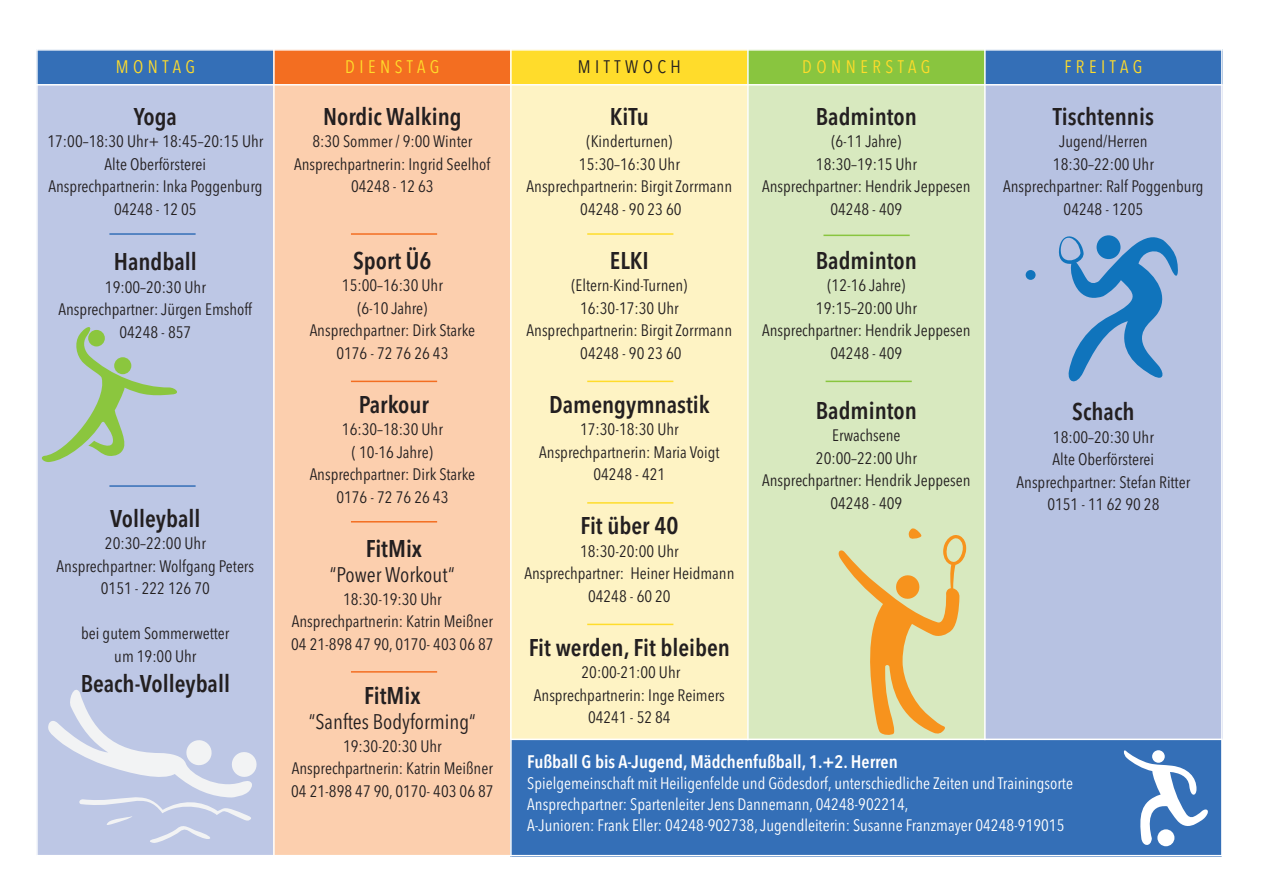
<style>
.page{position:relative;width:1263px;height:893px;background:#fff}
.page>*{position:absolute;margin:0;border:0;box-sizing:border-box;transform-origin:0 0}
.t1{font:600 24px "Avenir Next Condensed";color:#231f20}
.t2{font:21px "Avenir Next Condensed";color:#231f20}
.t3{font:600 18px "Avenir Next Condensed";color:#fff}
.t4{font:18px "Avenir Next Condensed";letter-spacing:.25em;color:#ffdc2b}
.t5{font:18px "Avenir Next Condensed";letter-spacing:.25em;color:#231f20}
.t6{font:16.5px/22.5px "Avenir Next Condensed";color:#231f20;text-align:center}
.t7{font:16.5px/21px "Avenir Next Condensed";color:#fff}
</style>
<div class="page">
<div style="left:36px;top:49px;width:238px;height:36px;background:#346fb7"></div>
<div style="left:274px;top:49px;width:237px;height:36px;background:#f36e21"></div>
<div style="left:511px;top:49px;width:237px;height:36px;background:#ffdc2b"></div>
<div style="left:748px;top:49px;width:237px;height:36px;background:#89c53f"></div>
<div style="left:985px;top:49px;width:237px;height:36px;background:#346fb7"></div>
<div style="left:36px;top:85px;width:238px;height:771px;background:#bdc7e5"></div>
<div style="left:274px;top:85px;width:237px;height:771px;background:#fccfae"></div>
<div style="left:511px;top:85px;width:237px;height:654px;background:#fef3c4"></div>
<div style="left:748px;top:85px;width:237px;height:654px;background:#d8e9bf"></div>
<div style="left:985px;top:85px;width:237px;height:654px;background:#b7c2e2"></div>
<div style="left:511px;top:739px;width:711px;height:117px;background:#346fb7"></div>
<hr style="left:36px;top:49px;width:2px;height:807px;background:#fff">
<hr style="left:273px;top:49px;width:2px;height:807px;background:#fff">
<hr style="left:510px;top:49px;width:2px;height:807px;background:#fff">
<hr style="left:747px;top:49px;width:2px;height:691px;background:#fff">
<hr style="left:984px;top:49px;width:2px;height:691px;background:#fff">
<hr style="left:1221px;top:49px;width:1px;height:807px;background:#fff">
<hr style="left:36px;top:49px;width:1186px;height:2px;background:#fff">
<hr style="left:36px;top:84px;width:1186px;height:2px;background:#fff">
<hr style="left:510px;top:739px;width:712px;height:1px;background:#fff">
<hr style="left:36px;top:855px;width:1186px;height:1px;background:#fff">
<svg style="left:839px;top:528px;width:127px;height:207px"></svg>
<svg style="left:48px;top:690px;width:209px;height:153px"></svg>
<svg style="left:42px;top:327px;width:135px;height:135px"></svg>
<div style="left:88px;top:330px;width:17px;height:16px;background:#8bc63e;border-radius:50%"></div>
<div style="left:114px;top:357px;width:17px;height:17px;background:#8bc63e;border-radius:50%"></div>
<div style="left:1026px;top:270px;width:9px;height:10px;background:#1074bc;border-radius:50%"></div>
<svg style="left:1058px;top:235px;width:120px;height:146px"></svg>
<svg style="left:1124px;top:750px;width:84px;height:96px"></svg>
<div style="left:1157px;top:829px;width:17px;height:17px;background:#fff;border-radius:50%"></div>
<div style="left:1152px;top:750px;width:13px;height:13px;background:#fff;border-radius:50%"></div>
<hr style="left:109px;top:233px;width:87px;height:2px;background:#346fb7">
<hr style="left:109px;top:485px;width:87px;height:2px;background:#346fb7">
<hr style="left:351px;top:233px;width:86px;height:2px;background:#f36e21">
<hr style="left:351px;top:381px;width:86px;height:1px;background:#f36e21">
<hr style="left:351px;top:521px;width:86px;height:1px;background:#f36e21">
<hr style="left:351px;top:671px;width:86px;height:2px;background:#f36e21">
<hr style="left:823px;top:235px;width:87px;height:1px;background:#89c53f">
<hr style="left:826px;top:381px;width:86px;height:1px;background:#89c53f">
<hr style="left:587px;top:233px;width:86px;height:2px;background:#ffdc2b">
<hr style="left:587px;top:381px;width:86px;height:1px;background:#ffdc2b">
<hr style="left:587px;top:502px;width:86px;height:2px;background:#ffdc2b">
<hr style="left:587px;top:624px;width:86px;height:1px;background:#ffdc2b">
<p class="t4" style="left:116px;top:51px;width:81px">MONTaG</p>
<p class="t4" style="left:345px;top:51px;width:96px">dIENSTaG</p>
<p class="t5" style="left:578px;top:51px;width:105px">MITTWOcH</p>
<p class="t4" style="left:802px;top:51px;width:130px">dONNERSTaG</p>
<p class="t4" style="left:1064px;top:51px;width:80px">fREITaG</p>
<h1 class="t1" style="left:134px;top:95px;width:45px">Yoga</h1>
<p class="t6" style="left:47px;top:129px;width:217px">17:00–18:30 uhr+ 18:45–20:15 uhr alte Oberförsterei ansprechpartnerin: Inka Poggenburg<br>04248 - 12 05</p>
<h1 class="t1" style="left:114px;top:241px;width:85px">Handball</h1>
<p class="t6" style="left:58px;top:275px;width:195px">19:00–20:30 uhr ansprechpartner: Jürgen Emshoff<br>04248 - 857</p>
<h1 class="t1" style="left:323px;top:95px;width:140px">Nordic Walking</h1>
<p class="t6" style="left:294px;top:129px;width:198px">8:30 Sommer / 9:00 Winter ansprechpartnerin: Ingrid Seelhof<br>04248 - 12 63</p>
<h1 class="t1" style="left:816px;top:95px;width:103px">Badminton</h1>
<p class="t6" style="left:762px;top:129px;width:210px">(6-11 Jahre)<br>18:30–19:15 uhr<br>ansprechpartner: Hendrik Jeppesen<br>04248 - 409</p>
<h1 class="t1" style="left:816px;top:239px;width:103px">Badminton</h1>
<p class="t6" style="left:762px;top:273px;width:210px">(12-16 Jahre)<br>19:15–20:00 uhr<br>ansprechpartner: Hendrik Jeppesen<br>04248 - 409</p>
<h1 class="t1" style="left:1053px;top:95px;width:102px">Tischtennis</h1>
<p class="t6" style="left:1003px;top:129px;width:202px">Jugend/Herren<br>18:30–22:00 uhr ansprechpartner: Ralf Poggenburg<br>04248 - 1205</p>
<h1 class="t1" style="left:610px;top:95px;width:41px">KiTu</h1>
<p class="t6" style="left:527px;top:129px;width:207px">(Kinderturnen)<br>15:30–16:30 uhr ansprechpartnerin: Birgit Zorrmann<br>04248 - 90 23 60</p>
<h1 class="t1" style="left:610px;top:239px;width:40px">ELKI</h1>
<p class="t6" style="left:527px;top:273px;width:207px">(Eltern-Kind-Turnen)<br>16:30-17:30 uhr ansprechpartnerin: Birgit Zorrmann<br>04248 - 90 23 60</p>
<h1 class="t1" style="left:549px;top:383px;width:162px">Damengymnastik</h1>
<p class="t6" style="left:539px;top:417px;width:182px">17:30-18:30 uhr ansprechpartnerin: Maria Voigt<br>04248 - 421</p>
<h1 class="t1" style="left:580px;top:505px;width:99px">Fit über 40</h1>
<p class="t6" style="left:524px;top:539px;width:212px">18:30-20:00 uhr<br>ansprechpartner: Heiner Heidmann<br>04248 - 60 20</p>
<h1 class="t1" style="left:529px;top:626px;width:203px">Fit werden, Fit bleiben</h1>
<p class="t6" style="left:534px;top:660px;width:192px">20:00-21:00 uhr ansprechpartnerin: Inge Reimers<br>04241 - 52 84</p>
<h1 class="t1" style="left:353px;top:239px;width:80px">Sport Ü6</h1>
<p class="t6" style="left:310px;top:273px;width:167px">15:00–16:30 uhr<br>(6-10 Jahre) ansprechpartner: dirk Starke<br>0176 - 72 76 26 43</p>
<h1 class="t1" style="left:359px;top:383px;width:72px">Parkour</h1>
<p class="t6" style="left:310px;top:417px;width:167px">16:30–18:30 uhr<br>( 10-16 Jahre) ansprechpartner: dirk Starke<br>0176 - 72 76 26 43</p>
<h1 class="t1" style="left:366px;top:527px;width:58px">FitMix</h1>
<p class="t2" style="left:330px;top:557px;width:126px">“Power Workout“</p>
<p class="t6" style="left:291px;top:587px;width:204px">18:30-19:30 uhr ansprechpartnerin: Katrin Meißner<br>04 21-898 47 90, 0170- 403 06 87</p>
<h1 class="t1" style="left:364px;top:674px;width:58px">FitMix</h1>
<p class="t2" style="left:309px;top:704px;width:168px">“Sanftes Bodyforming“</p>
<p class="t6" style="left:291px;top:734px;width:204px">19:30-20:30 uhr ansprechpartnerin: Katrin Meißner<br>04 21-898 47 90, 0170- 403 06 87</p>
<h1 class="t1" style="left:816px;top:389px;width:103px">Badminton</h1>
<p class="t6" style="left:762px;top:423px;width:210px">Erwachsene<br>20:00–22:00 uhr<br>ansprechpartner: Hendrik Jeppesen<br>04248 - 409</p>
<h1 class="t1" style="left:1072px;top:391px;width:64px">Schach</h1>
<p class="t6" style="left:1016px;top:425px;width:175px">18:00–20:30 uhr<br>alte Oberförsterei ansprechpartner: Stefan Ritter<br>0151 - 11 62 90 28</p>
<h1 class="t1" style="left:110px;top:497px;width:92px">Volleyball</h1>
<p class="t6" style="left:57px;top:531px;width:199px">20:30–22:00 uhr ansprechpartner: Wolfgang Peters<br>0151 - 222 126 70</p>
<p class="t6" style="left:81px;top:621px;width:150px">bei gutem Sommerwetter um 19:00 uhr</p>
<h1 class="t1" style="left:81px;top:662px;width:151px">Beach-Volleyball</h1>
<p class="t3" style="left:527px;top:746px;width:372px">Fußball G bis A-Jugend, Mädchenfußball, 1.+2. Herren</p>
<p class="t7" style="left:527px;top:772px;width:547px">Spielgemeinschaft mit Heiligenfelde und Gödesdorf, unterschiedliche Zeiten und Trainingsorte ansprechpartner: Spartenleiter Jens dannemann, 04248-902214,<br>a-Junioren: frank Eller: 04248-902738,Jugendleiterin: Susanne franzmayer 04248-919015</p>
</div>
